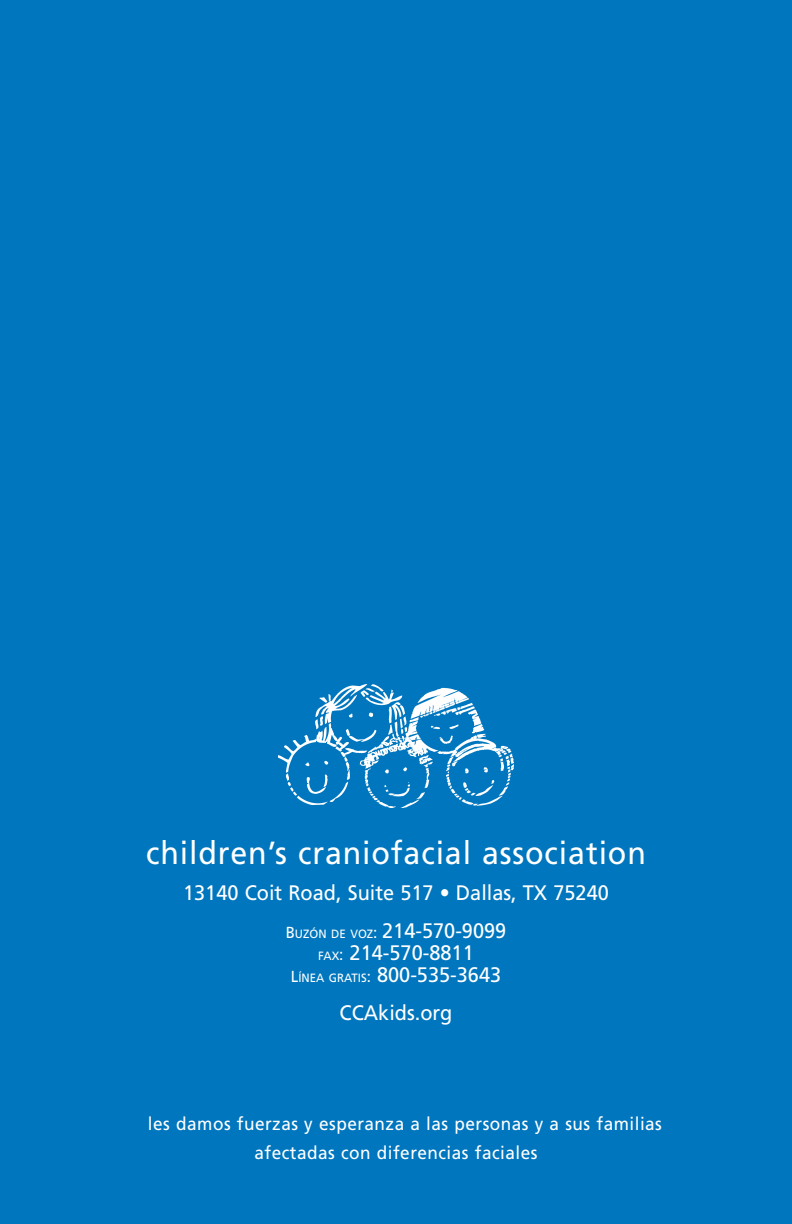
<style>
.page{position:relative;width:792px;height:1224px;background:#0076be}
.page>*{position:absolute;margin:0;border:0;box-sizing:border-box;transform-origin:0 0}
.t1{font:32px "Frutiger";letter-spacing:.03em;color:#fff;scale:.95 1}
.t2{font:21px/38px "Frutiger";color:#fff;text-align:center;scale:.95 1}
.t3{font:18.2px/28.4px "Frutiger";letter-spacing:.03em;color:#fff;scale:.95 1}
.s1{font-size:16px}
.s2{font-size:12px}
</style>
<div class="page">
<img style="left:278px;top:684px;width:236px;height:123px">
<h1 class="t1" style="left:146px;top:840px;width:528px">children’s craniofacial association</h1>
<p class="t2" style="left:183px;top:875px;width:450px">13140 Coit Road, Suite 517 • Dallas, TX 75240<br><span class="s1">B</span><span class="s2">UZÓN DE VOZ</span><span class="s1">:</span> 214-570-9099</p>
<p class="t2" style="left:291px;top:943px;width:223px;line-height:22px"><span class="s2">FAX</span><span class="s1">:</span> 214-570-8811<br><span class="s1">L</span><span class="s2">ÍNEA GRATIS</span><span class="s1">:</span> 800-535-3643</p>
<p class="t2" style="left:339px;top:995px;width:120px">CCAkids.org</p>
<p class="t3" style="left:254px;top:1111px;width:431px;text-indent:-106px">les damos fuerzas y esperanza a las personas y a sus familias afectadas con diferencias faciales</p>
</div>
